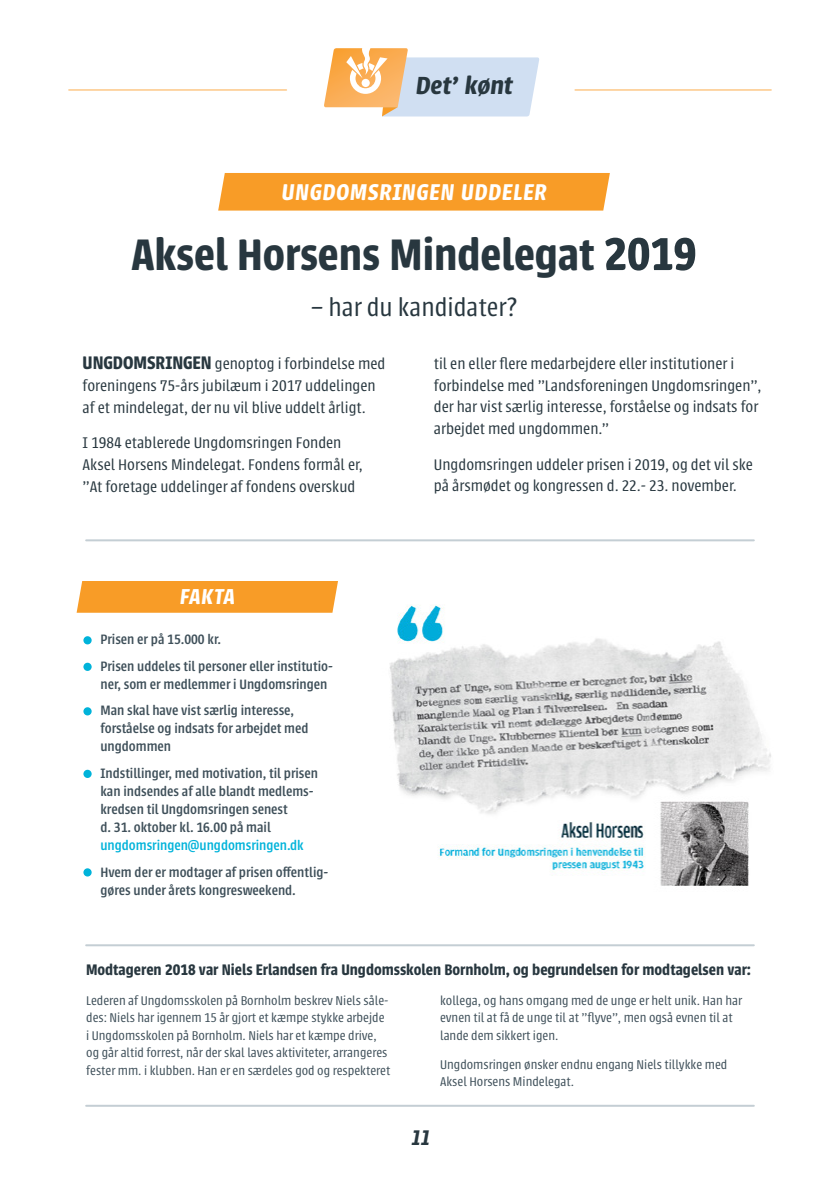
<style>
.page{position:relative;width:840px;height:1191px;background:#fff}
.page>*{position:absolute;margin:0;border:0;box-sizing:border-box;transform-origin:0 0}
.t1{font:600 48.6px "Urbana";color:#28373f}
.t2{font:300 27.8px "Urbana";color:#28373f}
.t3{font:italic 600 27.2px "Urbana";color:#28373f;scale:1.05 1}
.t4{font:italic 600 25.2px "Urbana";letter-spacing:.035em;color:#fff}
.t5{font:italic 600 23.8px "Urbana";letter-spacing:.015em;color:#fff}
.t6{font:italic 700 20px "Dispatch";color:#28373f}
.t7{font:300 17px/21.6px "Urbana";color:#28373f}
.t8{font:600 16.8px "Urbana";color:#28373f}
.t9{font:500 15px/18px "Urbana";color:#3e4f59}
.t10{font:500 15px "Urbana";color:#00b3da}
.t11{font:300 14px/17.6px "Urbana";color:#3e4f59}
.s1{font-size:50.8px}
.s2{font-weight:600;font-size:20px}
</style>
<div class="page">
<svg style="left:324px;top:48px;width:215px;height:68px"></svg>
<hr style="left:69px;top:89px;width:217px;height:2px;background:#fdcb8f">
<hr style="left:575px;top:89px;width:195px;height:2px;background:#fdcb8f">
<div style="left:218px;top:173px;width:391px;height:38px;background:#f89c27"></div>
<hr style="left:86px;top:539px;width:667px;height:2px;background:#c4ced4">
<hr style="left:86px;top:944px;width:667px;height:2px;background:#c4ced4">
<hr style="left:86px;top:1104px;width:667px;height:2px;background:#c4ced4">
<img style="left:389px;top:605px;width:382px;height:281px">
<div style="left:77px;top:581px;width:261px;height:32px;background:#f89c27"></div>
<div style="left:83px;top:636px;width:9px;height:8px;background:#00b3da;border-radius:50%"></div>
<svg style="left:83px;top:662px;width:9px;height:9px"></svg>
<div style="left:83px;top:707px;width:9px;height:8px;background:#00b3da;border-radius:50%"></div>
<svg style="left:83px;top:769px;width:9px;height:9px"></svg>
<div style="left:83px;top:868px;width:9px;height:8px;background:#00b3da;border-radius:50%"></div>
<h3 class="t3" style="left:416px;top:70px;width:94px">Det’ kønt</h3>
<h3 class="t4" style="left:282px;top:178px;width:266px">UNGDOMSRINGEN UDDELER</h3>
<h1 class="t1" style="left:131px;top:227px;width:566px">Aksel Horsens Mindelegat <span class="s1">2019</span></h1>
<h2 class="t2" style="left:310px;top:292px;width:208px">– har du kandidater?</h2>
<p class="t7" style="left:82px;top:353px;width:304px"><span class="s2">UNGDOMSRINGEN</span> genoptog i forbindelse med foreningens 75-års jubilæum i 2017 uddelingen af et mindelegat, der nu vil blive uddelt årligt.</p>
<p class="t7" style="left:82px;top:432px;width:281px">I 1984 etablerede Ungdomsringen Fonden<br>Aksel Horsens Mindelegat. Fondens formål er, ”At foretage uddelinger af fondens overskud</p>
<h3 class="t5" style="left:180px;top:584px;width:56px">FAKTA</h3>
<p class="t9" style="left:100px;top:626px;width:234px;line-height:26.6px">Prisen er på 15.000 kr.<br>Prisen uddeles til personer eller institutio-</p>
<p class="t9" style="left:100px;top:671px;width:228px;line-height:26.6px">ner, som er medlemmer i Ungdomsringen<br>Man skal have vist særlig interesse,</p>
<p class="t9" style="left:100px;top:720px;width:209px">forståelse og indsats for arbejdet med ungdommen</p>
<p class="t9" style="left:100px;top:764px;width:219px">Indstillinger, med motivation, til prisen kan indsendes af alle blandt medlems&shy;kredsen til Ungdomsringen senest<br>d. 31. oktober kl. 16.00 på mail</p>
<p class="t10" style="left:100px;top:837px;width:205px">ungdomsringen@ungdomsringen.dk</p>
<p class="t9" style="left:100px;top:863px;width:229px">Hvem der er modtager af prisen offentlig&shy;gøres under årets kongresweekend.</p>
<p class="t7" style="left:433px;top:353px;width:329px">til en eller flere medarbejdere eller institutioner i forbindelse med ”Landsforeningen Ungdomsringen”, der har vist særlig interesse, forståelse og indsats for arbejdet med ungdommen.”</p>
<p class="t7" style="left:433px;top:453px;width:320px">Ungdomsringen uddeler prisen i 2019, og det vil ske på årsmødet og kongressen d. 22.- 23. november.</p>
<p class="t8" style="left:86px;top:960px;width:666px">Modtageren 2018 var Niels Erlandsen fra Ungdomsskolen Bornholm, og begrundelsen for modtagelsen var:</p>
<p class="t11" style="left:86px;top:991px;width:305px">Lederen af Ungdomsskolen på Bornholm beskrev Niels såle&shy;des: Niels har igennem 15 år gjort et kæmpe stykke arbejde i Ungdomsskolen på Bornholm. Niels har et kæmpe drive, og går altid forrest, når der skal laves aktiviteter, arrangeres fester mm. i klubben. Han er en særdeles god og respekteret</p>
<p class="t11" style="left:440px;top:991px;width:303px">kollega, og hans omgang med de unge er helt unik. Han har evnen til at få de unge til at ”flyve”, men også evnen til at lande dem sikkert igen.</p>
<p class="t11" style="left:440px;top:1055px;width:288px">Ungdomsringen ønsker endnu engang Niels tillykke med<br>Aksel Horsens Mindelegat.</p>
<p class="t6" style="left:410px;top:1123px;width:24px">11</p>
</div>
